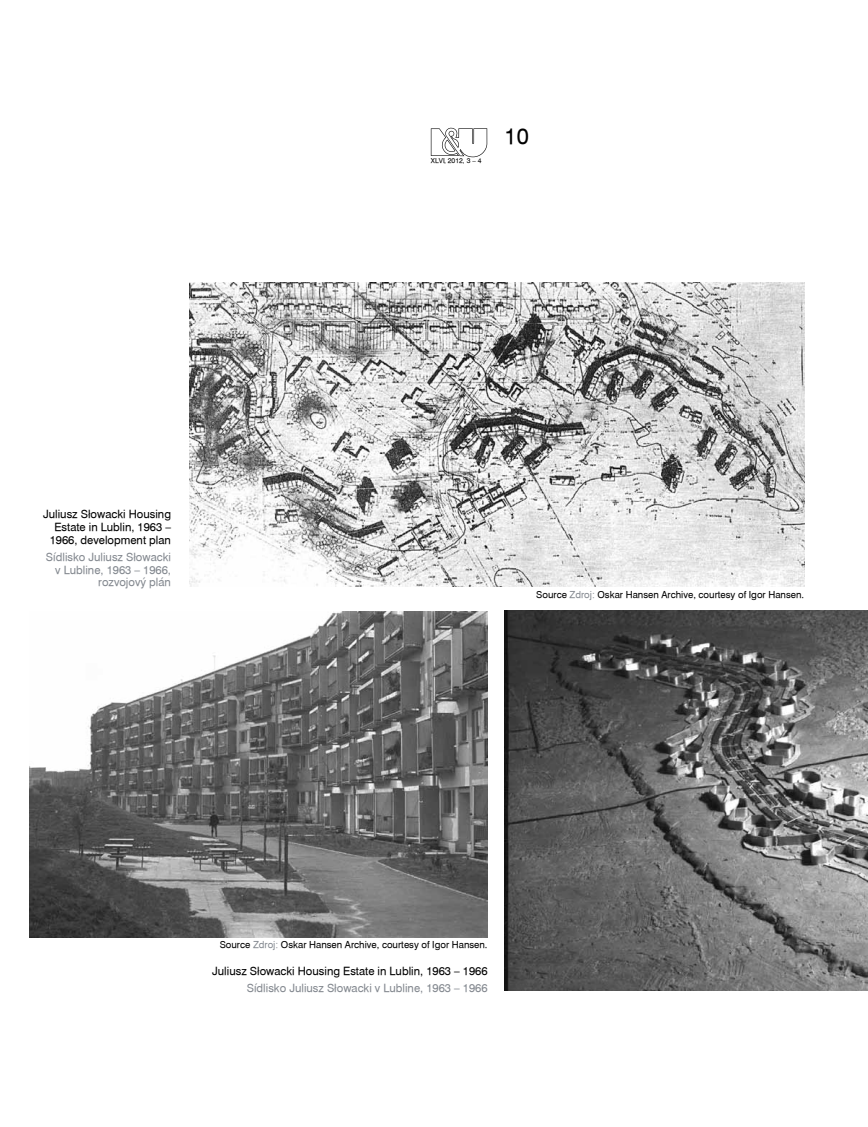
<style>
.page{position:relative;width:868px;height:1127px;background:#fff}
.page>*{position:absolute;margin:0;border:0;box-sizing:border-box;transform-origin:0 0}
.t1{font:22.05px "Swiss 721 AT";color:#000}
.t2{font:11.25px/12.9px "Swiss 721 AT";color:#000;text-align:right}
.t3{font:11.25px/12.9px "Swiss 721 AT";color:#83888f;text-align:right}
.t4{font:9.6px "Swiss 721 AT";color:#000}
.t5{font:6.75px "Swiss 721 AT";color:#000}
.s1{color:#83888f}
</style>
<div class="page">
<img style="left:189px;top:283px;width:615px;height:303px">
<img style="left:30px;top:612px;width:457px;height:325px">
<img style="left:504px;top:610px;width:363px;height:381px">
<svg style="left:431px;top:128px;width:56px;height:29px"></svg>
<p class="t5" style="left:431px;top:157px;width:52px">XLV I, 2012, 3 – 4</p>
<h1 class="t1" style="left:504px;top:124px;width:26px">10</h1>
<p class="t2" style="left:43px;top:507px;width:129px">Juliusz Słowacki Housing<br>Estate in Lublin, 1963 –<br>1966, development plan</p>
<p class="t3" style="left:46px;top:550px;width:126px">Sídlisko Juliusz Słowacki v Lubline, 1963 – 1966, rozvojový plán</p>
<p class="t4" style="left:536px;top:589px;width:269px">Source <span class="s1">Zdroj:</span> Oskar Hansen Archive, courtesy of I gor Hansen.</p>
<p class="t4" style="left:220px;top:939px;width:269px">Source <span class="s1">Zdroj:</span> Oskar Hansen Archive, courtesy of I gor Hansen.</p>
<p class="t2" style="left:212px;top:964px;width:277px">Juliusz Słowacki Housing Estate in Lublin, 1963 – 1966</p>
<p class="t3" style="left:247px;top:981px;width:242px">Sídlisko Juliusz Słowacki v Lubline, 1963 – 1966</p>
</div>
